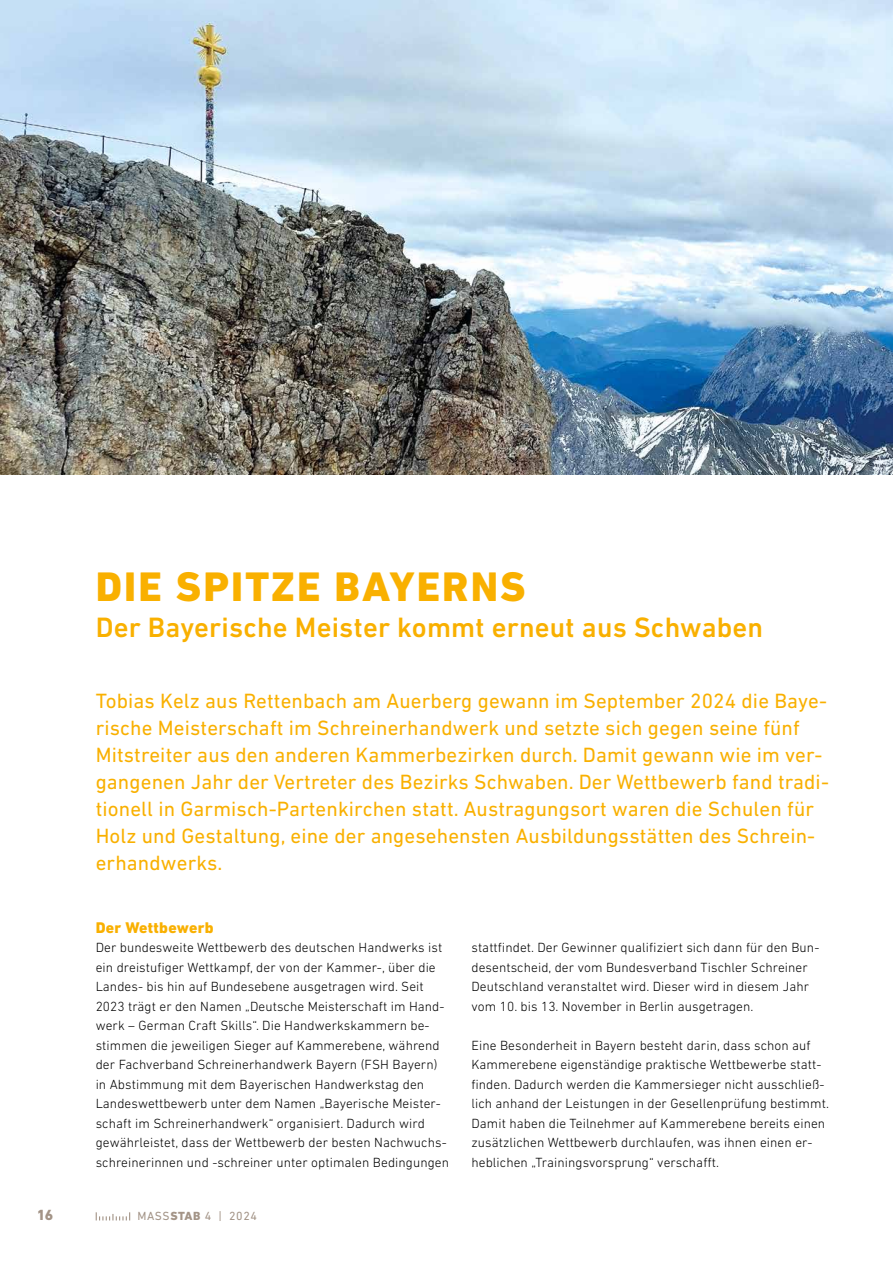
<style>
.page{position:relative;width:893px;height:1263px;background:#fff}
.page>*{position:absolute;margin:0;border:0;box-sizing:border-box;transform-origin:0 0}
.t1{font:800 42px "DIN Next LT Pro";letter-spacing:.05em;color:#f9b000}
.t2{font:500 28.5px "DIN Next LT Pro";letter-spacing:.005em;color:#f9b000}
.t3{font:21px/27px "DIN Next LT Pro";letter-spacing:.005em;color:#f9b000}
.t4{font:800 15.75px "DIN Next LT Pro";letter-spacing:.02em;color:#f9b000}
.t5{font:800 15px "DIN Next LT Pro";color:#a39487}
.t6{font:300 13.5px/19.5px "DIN Next LT Pro";letter-spacing:.005em;color:#000}
.t7{font:12px "DIN Next LT Pro";letter-spacing:.05em;color:#a39487}
.s1{font-weight:800}
</style>
<div class="page">
<img style="left:0;top:0;width:893px;height:474px">
<svg style="left:96px;top:1212px;width:34px;height:8px"></svg>
<h1 class="t1" style="left:96px;top:562px;width:431px">DIE SPITZE BAYERNS</h1>
<h2 class="t2" style="left:96px;top:611px;width:669px">Der Bayerische Meister kommt erneut aus Schwaben</h2>
<p class="t3" style="left:96px;top:687px;width:735px">Tobias Kelz aus Rettenbach am Auerberg gewann im September 2024 die Baye&shy;rische Meisterschaft im Schreinerhandwerk und setzte sich gegen seine fünf Mitstreiter aus den anderen Kammerbezirken durch. Damit gewann wie im ver&shy;gangenen Jahr der Vertreter des Bezirks Schwaben. Der Wettbewerb fand tradi&shy;tionell in Garmisch-Partenkirchen statt. Austragungsort waren die Schulen für Holz und Gestaltung, eine der angesehensten Ausbildungsstätten des Schrein&shy;erhandwerks.</p>
<p class="t4" style="left:96px;top:918px;width:119px">Der Wettbewerb</p>
<p class="t6" style="left:96px;top:938px;width:355px">Der bundesweite Wettbewerb des deutschen Handwerks ist ein dreistufiger Wettkampf, der von der Kammer-, über die Landes- bis hin auf Bundesebene ausgetragen wird. Seit 2023 trägt er den Namen „Deutsche Meisterschaft im Hand&shy;werk – German Craft Skills“. Die Handwerkskammern be&shy;stimmen die jeweiligen Sieger auf Kammerebene, während der Fachverband Schreinerhandwerk Bayern (FSH Bayern) in Abstimmung mit dem Bayerischen Handwerkstag den Landeswettbewerb unter dem Namen „Bayerische Meister&shy;schaft im Schreinerhandwerk“ organisiert. Dadurch wird gewährleistet, dass der Wettbewerb der besten Nachwuchs&shy;schreinerinnen und -schreiner unter optimalen Bedingungen</p>
<p class="t6" style="left:471px;top:938px;width:349px">stattfindet. Der Gewinner qualifiziert sich dann für den Bun&shy;desentscheid, der vom Bundesverband Tischler Schreiner Deutschland veranstaltet wird. Dieser wird in diesem Jahr vom 10. bis 13. November in Berlin ausgetragen.</p>
<p class="t6" style="left:471px;top:1035px;width:359px">Eine Besonderheit in Bayern besteht darin, dass schon auf Kammerebene eigenständige praktische Wettbewerbe statt&shy;finden. Dadurch werden die Kammersieger nicht ausschließ&shy;lich anhand der Leistungen in der Gesellenprüfung bestimmt.<br>Damit haben die Teilnehmer auf Kammerebene bereits einen zusätzlichen Wettbewerb durchlaufen, was ihnen einen er&shy;heblichen „Trainingsvorsprung“ verschafft.</p>
<p class="t5" style="left:37px;top:1206px;width:18px">16</p>
<p class="t7" style="left:137px;top:1209px;width:121px">MASS<span class="s1">STAB</span> 4 | 2024</p>
</div>
